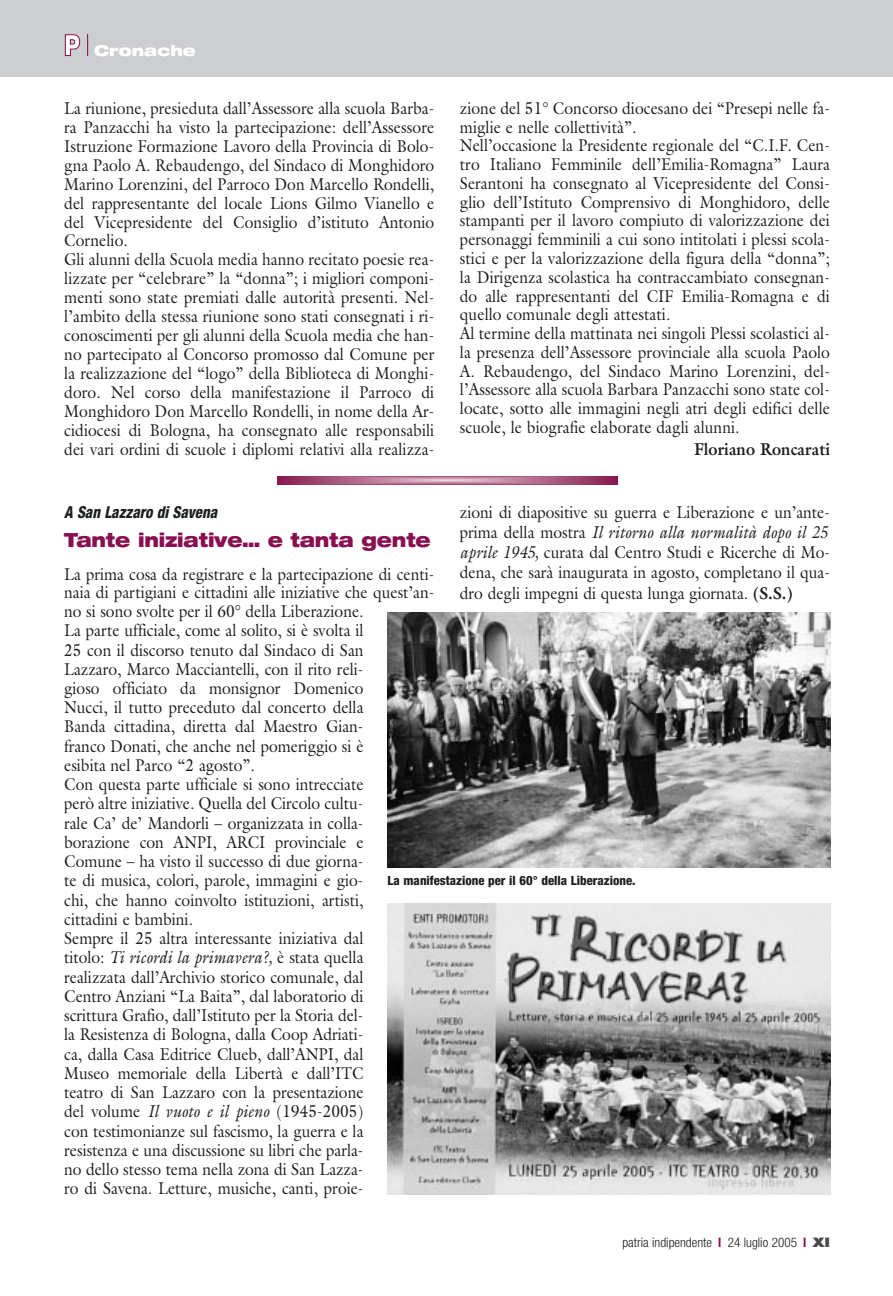
<style>
.page{position:relative;width:893px;height:1296px;background:#fff}
.page>*{position:absolute;margin:0;border:0;box-sizing:border-box;transform-origin:0 0}
.t1{font:900 expanded 19.5px "Helvetica Neue";letter-spacing:-.01em;color:#880f50;scale:.9 1}
.t2{font:17.25px/19.2px "Galliard";letter-spacing:.005em;color:#1c1f20;scale:.9 1}
.t3{font:700 17.25px "Galliard";letter-spacing:.005em;color:#1c1f20;scale:.9 1}
.t4{font:italic 800 condensed 16.5px "Helvetica Neue";color:#1c1f20;scale:.9 1}
.t5{font:900 expanded 15px "Helvetica Neue";color:#fff}
.t6{font:300 condensed 13.2px "Helvetica Neue";color:#1c1f20}
.t7{font:800 condensed 12.75px "Helvetica Neue";color:#1c1f20}
.s1{font-style:italic}
.s2{font-weight:700}
.s3{font-weight:700;color:#880f50}
.s4{font-weight:900;font-stretch:expanded;color:#47494a}
</style>
<div class="page">
<div style="left:0;top:0;width:892px;height:77px;background:#cdced0"></div>
<svg style="left:64px;top:34px;width:24px;height:23px"></svg>
<div style="left:326px;top:476px;width:242px;height:9px;background:#a04f71"></div>
<svg style="left:337px;top:476px;width:220px;height:1px"></svg>
<div style="left:330px;top:477px;width:233px;height:7px;background:#a25374"></div>
<div style="left:333px;top:477px;width:228px;height:7px;background:#a65677"></div>
<div style="left:337px;top:477px;width:220px;height:7px;background:#a75a7a"></div>
<div style="left:342px;top:477px;width:210px;height:7px;background:#aa5f7e"></div>
<div style="left:347px;top:477px;width:199px;height:7px;background:#ad6382"></div>
<div style="left:351px;top:477px;width:192px;height:7px;background:#b16685"></div>
<div style="left:355px;top:477px;width:184px;height:7px;background:#b26a88"></div>
<svg style="left:365px;top:477px;width:164px;height:1px"></svg>
<div style="left:358px;top:478px;width:177px;height:5px;background:#b46e8b"></div>
<div style="left:361px;top:478px;width:171px;height:5px;background:#b8718e"></div>
<div style="left:365px;top:478px;width:164px;height:5px;background:#b97591"></div>
<div style="left:369px;top:478px;width:156px;height:5px;background:#bd7995"></div>
<div style="left:372px;top:478px;width:150px;height:5px;background:#bd7d97"></div>
<div style="left:374px;top:478px;width:146px;height:5px;background:#c0809b"></div>
<div style="left:379px;top:478px;width:135px;height:5px;background:#c2859f"></div>
<div style="left:384px;top:478px;width:126px;height:5px;background:#c58aa3"></div>
<hr style="left:387px;top:478px;width:119px;height:4px;background:#c78fa7">
<svg style="left:398px;top:478px;width:99px;height:1px"></svg>
<hr style="left:391px;top:479px;width:112px;height:3px;background:#cb92aa">
<hr style="left:394px;top:479px;width:106px;height:3px;background:#cd96ad">
<hr style="left:398px;top:479px;width:98px;height:3px;background:#ce9ab0">
<hr style="left:401px;top:479px;width:92px;height:3px;background:#d09eb3">
<hr style="left:405px;top:479px;width:84px;height:3px;background:#d2a3b8">
<hr style="left:408px;top:479px;width:78px;height:3px;background:#d4a7bb">
<hr style="left:411px;top:479px;width:72px;height:3px;background:#d8aabf">
<hr style="left:414px;top:479px;width:66px;height:3px;background:#dcafc2">
<hr style="left:417px;top:479px;width:60px;height:2px;background:#deb4c5">
<hr style="left:422px;top:480px;width:50px;height:1px;background:#deb9c9">
<hr style="left:424px;top:480px;width:46px;height:1px;background:#e2bdcd">
<hr style="left:428px;top:480px;width:38px;height:1px;background:#e3c2d1">
<hr style="left:431px;top:480px;width:32px;height:1px;background:#e5c6d4">
<svg style="left:438px;top:480px;width:18px;height:1px"></svg>
<img style="left:387px;top:612px;width:443px;height:255px">
<img style="left:387px;top:903px;width:443px;height:292px">
<p class="t5" style="left:94px;top:45px;width:103px">Cronache</p>
<p class="t2" style="left:64px;top:100px;width:413px">La riunione, presieduta dall’Assessore alla scuola Barba&shy;ra Panzacchi ha visto la partecipazione: dell’Assessore Istruzione Formazione Lavoro della Provincia di Bolo&shy;gna Paolo A. Rebaudengo, del Sindaco di Monghidoro Marino Lorenzini, del Parroco Don Marcello Rondelli, del rappresentante del locale Lions Gilmo Vianello e del Vicepresidente del Consiglio d’istituto Antonio Cornelio.<br>Gli alunni della Scuola media hanno recitato poesie rea&shy;lizzate per “celebrare” la “donna”; i migliori componi&shy;menti sono state premiati dalle autorità presenti. Nel&shy;l’ambito della stessa riunione sono stati consegnati i ri&shy;conoscimenti per gli alunni della Scuola media che han&shy;no partecipato al Concorso promosso dal Comune per la realizzazione del “logo” della Biblioteca di Monghi&shy;doro. Nel corso della manifestazione il Parroco di Monghidoro Don Marcello Rondelli, in nome della Ar&shy;cidiocesi di Bologna, ha consegnato alle responsabili dei vari ordini di scuole i diplomi relativi alla realizza-</p>
<p class="t2" style="left:460px;top:100px;width:413px;line-height:18.8px">zione del 51° Concorso diocesano dei “Presepi nelle fa&shy;miglie e nelle collettività”.<br>Nell’occasione la Presidente regionale del “C.I.F. Cen&shy;tro Italiano Femminile dell’Emilia-Romagna” Laura Serantoni ha consegnato al Vicepresidente del Consi&shy;glio dell’Istituto Comprensivo di Monghidoro, delle stampanti per il lavoro compiuto di valorizzazione dei personaggi femminili a cui sono intitolati i plessi scola&shy;stici e per la valorizzazione della figura della “donna”; la Dirigenza scolastica ha contraccambiato consegnan&shy;do alle rappresentanti del CIF Emilia-Romagna e di quello comunale degli attestati.<br>Al termine della mattinata nei singoli Plessi scolastici al&shy;la presenza dell’Assessore provinciale alla scuola Paolo A. Rebaudengo, del Sindaco Marino Lorenzini, del&shy;l’Assessore alla scuola Barbara Panzacchi sono state col&shy;locate, sotto alle immagini negli atri degli edifici delle scuole, le biografie elaborate dagli alunni.</p>
<p class="t3" style="left:694px;top:443px;width:152px">Floriano Roncarati</p>
<p class="t2" style="left:460px;top:503px;width:413px;line-height:20.2px">zioni di diapositive su guerra e Liberazione e un’ante&shy;prima della mostra <span class="s1">Il ritorno alla normalità dopo il 25 aprile 1945,</span> curata dal Centro Studi e Ricerche di Mo&shy;dena, che sarà inaugurata in agosto, completano il qua&shy;dro degli impegni di questa lunga giornata. <span class="s2">(S.S.)</span></p>
<p class="t4" style="left:64px;top:506px;width:171px">A San Lazzaro di Savena</p>
<p class="t1" style="left:64px;top:533px;width:409px">Tante iniziative… e tanta gente</p>
<p class="t2" style="left:64px;top:566px;width:412px">La prima cosa da registrare e la partecipazione di centi&shy;naia di partigiani e cittadini alle iniziative che quest’an&shy;no si sono svolte per il 60° della Liberazione.<br>La parte ufficiale, come al solito, si è svolta il<br>25 con il discorso tenuto dal Sindaco di San<br>Lazzaro, Marco Macciantelli, con il rito reli-<br>gioso officiato da monsignor Domenico<br>Nucci, il tutto preceduto dal concerto della<br>Banda cittadina, diretta dal Maestro Gian-<br>franco Donati, che anche nel pomeriggio si è<br>esibita nel Parco “2 agosto”.<br>Con questa parte ufficiale si sono intrecciate<br>però altre iniziative. Quella del Circolo cultu-<br>rale Ca’ de’ Mandorli – organizzata in colla-<br>borazione con ANPI, ARCI provinciale e<br>Comune – ha visto il successo di due giorna-<br>te di musica, colori, parole, immagini e gio-<br>chi, che hanno coinvolto istituzioni, artisti,<br>cittadini e bambini.<br>Sempre il 25 altra interessante iniziativa dal<br>titolo: <span class="s1">Ti ricordi la primavera?,</span> è stata quella<br>realizzata dall’Archivio storico comunale, dal<br>Centro Anziani “La Baita”, dal laboratorio di<br>scrittura Grafio, dall’Istituto per la Storia del-<br>la Resistenza di Bologna, dalla Coop Adriati-<br>ca, dalla Casa Editrice Clueb, dall’ANPI, dal<br>Museo memoriale della Libertà e dall’ITC<br>teatro di San Lazzaro con la presentazione<br>del volume <span class="s1">Il vuoto e il pieno</span> (1945-2005)<br>con testimonianze sul fascismo, la guerra e la<br>resistenza e una discussione su libri che parla-<br>no dello stesso tema nella zona di San Lazza-<br>ro di Savena. Letture, musiche, canti, proie-</p>
<p class="t7" style="left:387px;top:876px;width:249px">La manifestazione per il 60° della Liberazione.</p>
<p class="t6" style="left:622px;top:1238px;width:209px">patria indipendente <span class="s3">l</span> 24 luglio 2005 <span class="s3">l</span> <span class="s4">XI</span></p>
</div>
